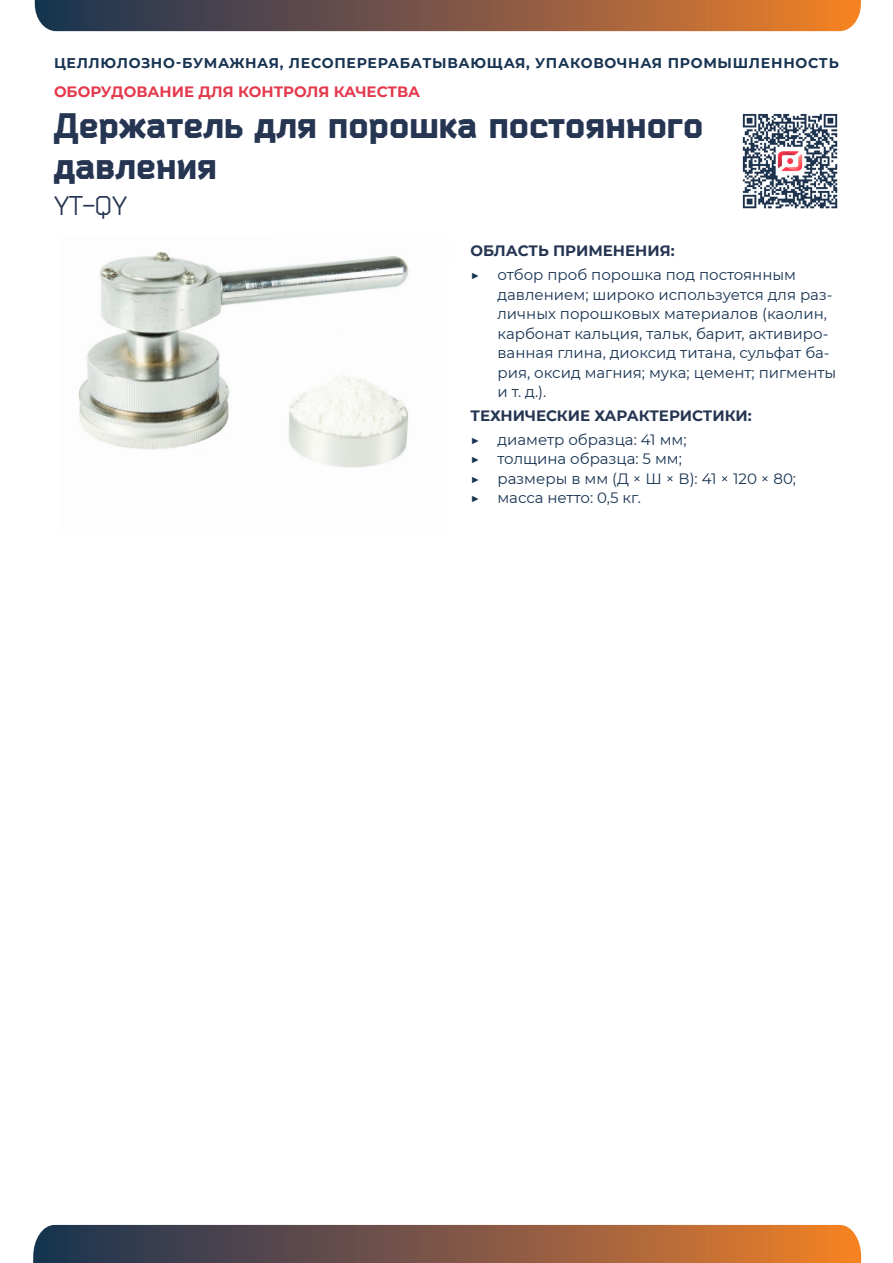
<style>
.page{position:relative;width:893px;height:1263px;background:#fff}
.page>*{position:absolute;margin:0;border:0;box-sizing:border-box;transform-origin:0 0}
.Paragraph_Style_4{font:900 34.5px/41.4px "Bender";color:#253552}
.Paragraph_Style_5{font:27px "Bender";color:#253552}
.t1{font:15px/19.5px "Montserrat";color:#183452}
.Paragraph_Style_6{font:700 15px "Montserrat";color:#253552}
.t2{font:700 15px "Montserrat";color:#e43a4e}
.t3{font:700 14.1px "Montserrat";letter-spacing:.05em;color:#183452}
</style>
<div class="page">
<svg style="left:33px;top:1225px;width:828px;height:38px;background:#825944"></svg>
<svg style="left:35px;top:0;width:826px;height:31px;background:#825944"></svg>
<img style="left:742px;top:113px;width:96px;height:96px">
<img style="left:78px;top:252px;width:331px;height:216px">
<p class="t3" style="left:54px;top:52px;width:786px">ЦЕЛЛЮЛОЗНО-БУМАЖНАЯ, ЛЕСОПЕРЕРАБАТЫВАЮЩАЯ, УПАКОВОЧНАЯ ПРОМЫШЛЕННОСТЬ</p>
<p class="t2" style="left:54px;top:81px;width:368px">ОБОРУДОВАНИЕ ДЛЯ КОНТРОЛЯ КАЧЕСТВА</p>
<p class="Paragraph_Style_4" style="left:54px;top:104px;width:651px">Держатель для порошка постоянного давления</p>
<p class="Paragraph_Style_5" style="left:54px;top:190px;width:75px">YT-QY</p>
<p class="Paragraph_Style_6" style="left:470px;top:240px;width:206px">ОБЛАСТЬ ПРИМЕНЕНИЯ:</p>
<p class="t1" style="left:497px;top:264px;width:340px;text-indent:-27px">▶ отбор проб порошка под постоянным давлением; широко используется для раз&shy;личных порошковых материалов (каолин, карбонат кальция, тальк, барит, активиро&shy;ванная глина, диоксид титана, сульфат ба&shy;рия, оксид магния; мука; цемент; пигменты и т. д.).</p>
<p class="Paragraph_Style_6" style="left:470px;top:405px;width:283px">ТЕХНИЧЕСКИЕ ХАРАКТЕРИСТИКИ:</p>
<p class="t1" style="left:470px;top:429px;width:218px">▶ диаметр образца: 41 мм;</p>
<p class="t1" style="left:470px;top:448px;width:213px">▶ толщина образца: 5 мм;</p>
<p class="t1" style="left:470px;top:468px;width:327px">▶ размеры в мм (Д × Ш × В): 41 × 120 × 80;</p>
<p class="t1" style="left:470px;top:487px;width:172px">▶ масса нетто: 0,5 кг.</p>
</div>
